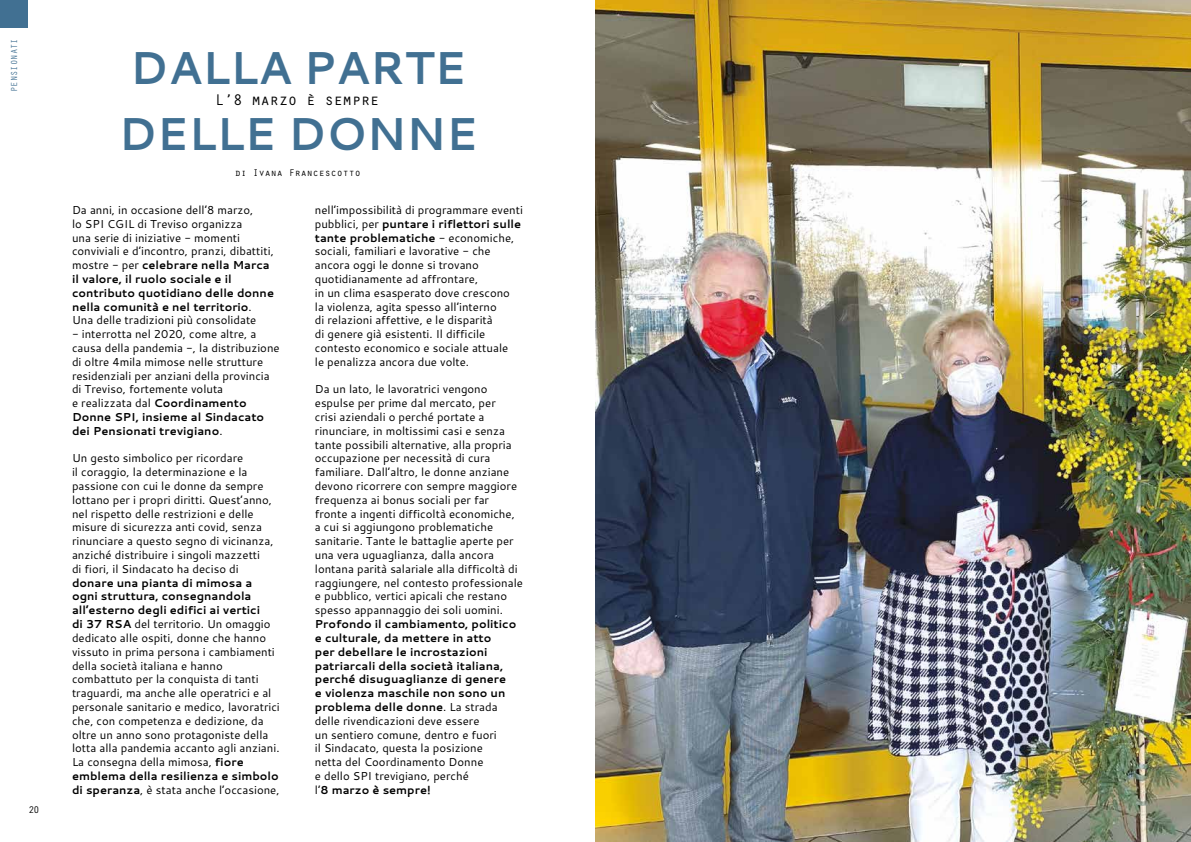
<style>
.page{position:relative;width:1191px;height:842px;background:#fff}
.page>*{position:absolute;margin:0;border:0;box-sizing:border-box;transform-origin:0 0}
.t1{font:700 46px/66px "Cantarell";letter-spacing:-.01em;color:#417092}
.t2{font:16px "Orator Std";letter-spacing:-.03em;color:#000}
.t3{font:11.5px/13.8px "Cantarell";color:#000}
.t4{font:700 11.5px/13.8px "Cantarell";color:#000}
.t5{font:10px "Orator Std";color:#000}
.t6{font:9px "Orator Std";color:#417092}
.s1{font-weight:700}
.s2{font-weight:400}
</style>
<div class="page">
<img style="left:595px;top:0;width:596px;height:842px">
<div style="left:0;top:0;width:28px;height:28px;background:#417092"></div>
<p class="t6" style="left:8px;top:92px;width:55px;rotate:-90deg">PENSIONATI</p>
<p class="t5" style="left:28px;top:803px;width:12px">20</p>
<h1 class="t1" style="left:118px;top:33px;width:361px">DALLA PARTE<br>DELLE DONNE</h1>
<h2 class="t2" style="left:215px;top:88px;width:166px">L’8 marzo è sempre</h2>
<p class="t5" style="left:235px;top:166px;width:127px">di Ivana Francescotto</p>
<p class="t3" style="left:72px;top:203px;width:203px">Da anni, in occasione dell’8 marzo,<br>lo SPI CGIL di Treviso organizza<br>una serie di iniziative - momenti conviviali e d’incontro, pranzi, dibattiti, mostre - per <span class="s1">celebrare nella Marca il valore, il ruolo sociale e il contributo quotidiano delle donne nella comunità e nel territorio</span>.<br>Una delle tradizioni più consolidate</p>
<p class="t3" style="left:72px;top:327px;width:209px">- interrotta nel 2020, come altre, a causa della pandemia -, la distribuzione di oltre 4mila mimose nelle strutture residenziali per anziani della provincia di Treviso, fortemente voluta<br>e realizzata dal <span class="s1">Coordinamento Donne SPI, insieme al Sindacato dei Pensionati trevigiano</span>.</p>
<p class="t3" style="left:72px;top:451px;width:203px">Un gesto simbolico per ricordare<br>il coraggio, la determinazione e la passione con cui le donne da sempre lottano per i propri diritti. Quest’anno, nel rispetto delle restrizioni e delle misure di sicurezza anti covid, senza rinunciare a questo segno di vicinanza, anziché distribuire i singoli mazzetti<br>di fiori, il Sindacato ha deciso di</p>
<p class="t3" style="left:72px;top:575px;width:209px"><span class="s1">donare una pianta di mimosa a ogni struttura, consegnandola all’esterno degli edifici ai vertici<br>di 37 RSA</span> del territorio. Un omaggio dedicato alle ospiti, donne che hanno vissuto in prima persona i cambiamenti della società italiana e hanno combattuto per la conquista di tanti traguardi, ma anche alle operatrici e al personale sanitario e medico, lavoratrici che, con competenza e dedizione, da oltre un anno sono protagoniste della lotta alla pandemia accanto agli anziani.<br>La consegna della mimosa, <span class="s1">fiore emblema della resilienza e simbolo di speranza</span>, è stata anche l’occasione,</p>
<p class="t3" style="left:315px;top:203px;width:210px">nell’impossibilità di programmare eventi pubblici, per <span class="s1">puntare i riflettori sulle tante problematiche</span> - economiche, sociali, familiari e lavorative - che ancora oggi le donne si trovano quotidianamente ad affrontare,<br>in un clima esasperato dove crescono<br>la violenza, agita spesso all’interno<br>di relazioni affettive, e le disparità<br>di genere già esistenti. Il difficile contesto economico e sociale attuale<br>le penalizza ancora due volte.</p>
<p class="t3" style="left:315px;top:382px;width:209px">Da un lato, le lavoratrici vengono espulse per prime dal mercato, per<br>crisi aziendali o perché portate a rinunciare, in moltissimi casi e senza tante possibili alternative, alla propria occupazione per necessità di cura familiare. Dall’altro, le donne anziane devono ricorrere con sempre maggiore frequenza ai bonus sociali per far fronte a ingenti difficoltà economiche, a cui si aggiungono problematiche sanitarie. Tante le battaglie aperte per una vera uguaglianza, dalla ancora lontana parità salariale alla difficoltà di raggiungere, nel contesto professionale e pubblico, vertici apicali che restano spesso appannaggio dei soli uomini.</p>
<p class="t4" style="left:315px;top:617px;width:203px">Profondo il cambiamento, politico e culturale, da mettere in atto<br>per debellare le incrostazioni patriarcali della società italiana, perché disuguaglianze di genere<br>e violenza maschile non sono un problema delle donne<span class="s2">. La strada delle rivendicazioni deve essere<br>un sentiero comune, dentro e fuori<br>il Sindacato, questa la posizione<br>netta del Coordinamento Donne<br>e dello SPI trevigiano, perché<br>l’</span>8 marzo è sempre!</p>
</div>
